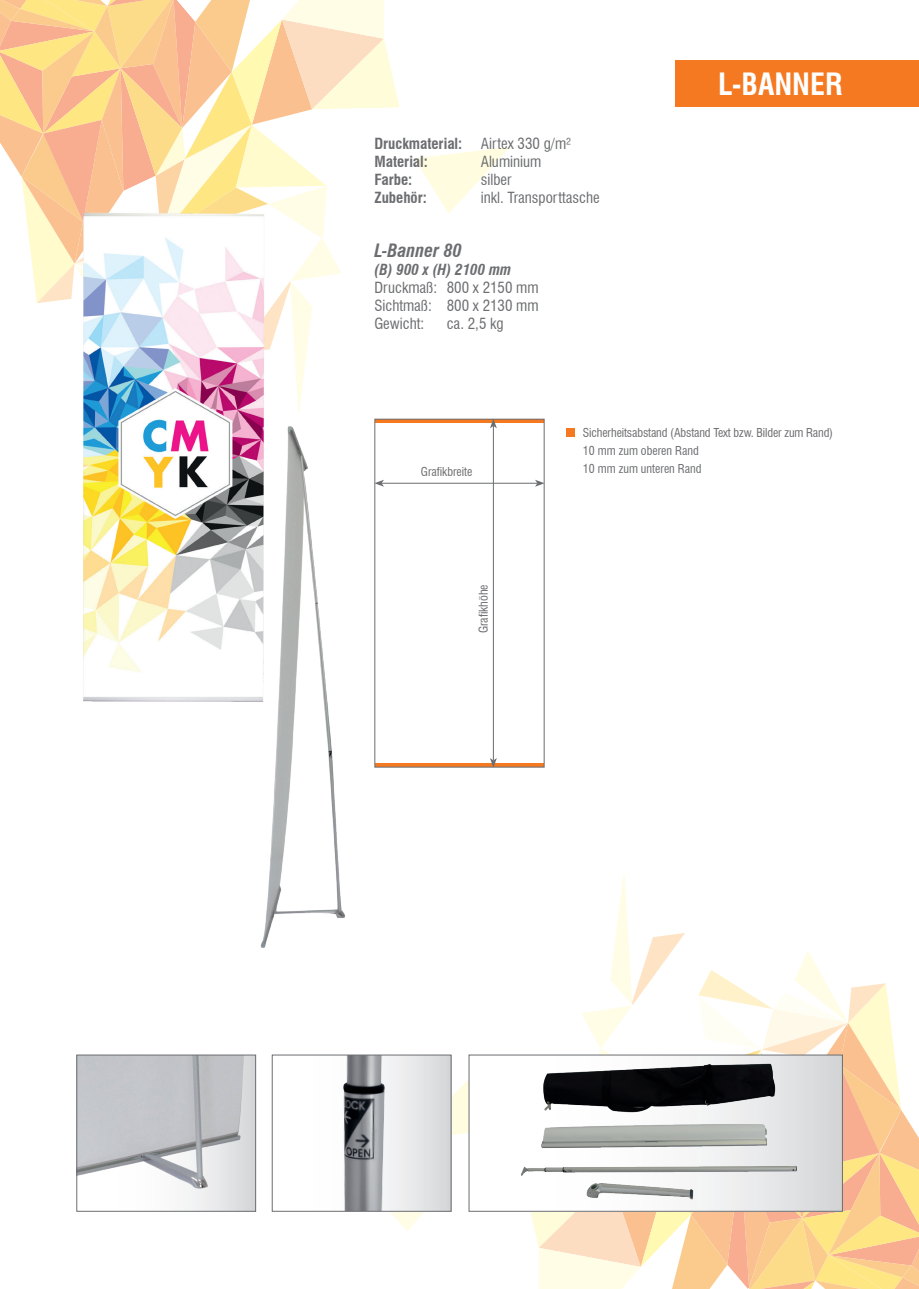
<style>
.page{position:relative;width:919px;height:1289px;background:#fff}
.page>*{position:absolute;margin:0;border:0;box-sizing:border-box;transform-origin:0 0}
.t1{font:700 condensed 30px "Swiss 721 BT";color:#fff}
.t2{font:italic 700 condensed 18px "Swiss 721 BT";color:#6c6d70}
.t3{font:condensed 15px/18px "Swiss 721 BT";color:#6c6d70;text-align:justify}
.t4{font:700 condensed 15px/18px "Swiss 721 BT";color:#6c6d70}
.t5{font:italic 700 condensed 15px "Swiss 721 BT";color:#6c6d70}
.t6{font:condensed 12px/18px "Swiss 721 BT";letter-spacing:-.01em;color:#6c6d70}
.s1{font-weight:400}
</style>
<div class="page">
<svg style="left:415px;top:147px;width:95px;height:66px"></svg>
<svg style="left:0;top:0;width:399px;height:354px"></svg>
<svg style="left:271px;top:874px;width:647px;height:414px"></svg>
<svg style="left:76px;top:1054px;width:180px;height:157px"></svg>
<svg style="left:468px;top:1054px;width:375px;height:157px"></svg>
<img style="left:77px;top:203px;width:229px;height:499px">
<img style="left:195px;top:412px;width:156px;height:557px">
<hr style="left:381px;top:483px;width:156px;height:1px;background:#6c6d70">
<svg style="left:376px;top:480px;width:8px;height:6px"></svg>
<svg style="left:535px;top:480px;width:7px;height:6px"></svg>
<hr style="left:375px;top:419px;width:169px;height:3px;background:#f47921">
<hr style="left:375px;top:763px;width:169px;height:3px;background:#f47921">
<div style="left:374px;top:419px;width:170px;height:348px;border:1px solid #6c6d70"></div>
<hr style="left:493px;top:426px;width:1px;height:334px;background:#6c6d70">
<svg style="left:490px;top:758px;width:7px;height:9px"></svg>
<svg style="left:490px;top:419px;width:7px;height:9px"></svg>
<div style="left:566px;top:428px;width:8px;height:9px;background:#f47921"></div>
<div style="left:675px;top:60px;width:243px;height:47px;background:#f47921"></div>
<p class="t4" style="left:374px;top:134px;width:198px">Druckmaterial: <span class="s1">Airtex 330 g/m²<br></span>Material:</p>
<p class="t3" style="left:480px;top:152px;width:62px">Aluminium</p>
<p class="t4" style="left:374px;top:170px;width:39px">Farbe:</p>
<p class="t3" style="left:480px;top:170px;width:32px">silber</p>
<p class="t4" style="left:374px;top:188px;width:54px">Zubehör:</p>
<p class="t3" style="left:480px;top:188px;width:120px">inkl. Transporttasche</p>
<h2 class="t2" style="left:374px;top:239px;width:89px">L-Banner 80</h2>
<p class="t5" style="left:374px;top:260px;width:138px">(B) 900 x (H) 2100 mm</p>
<p class="t3" style="left:374px;top:278px;width:166px">Druckmaß: 800 x 2150 mm Sichtmaß: 800 x 2130 mm Gewicht:</p>
<p class="t3" style="left:446px;top:314px;width:58px">ca. 2,5 kg</p>
<h1 class="t1" style="left:718px;top:66px;width:126px">L-BANNER</h1>
<p class="t6" style="left:421px;top:462px;width:53px">Grafikbreite</p>
<p class="t6" style="left:474px;top:633px;width:50px;rotate:-90deg">Grafikhöhe</p>
<p class="t6" style="left:583px;top:423px;width:252px">Sicherheitsabstand (Abstand Text bzw. Bilder zum Rand)<br>10 mm zum oberen Rand<br>10 mm zum unteren Rand</p>
</div>
